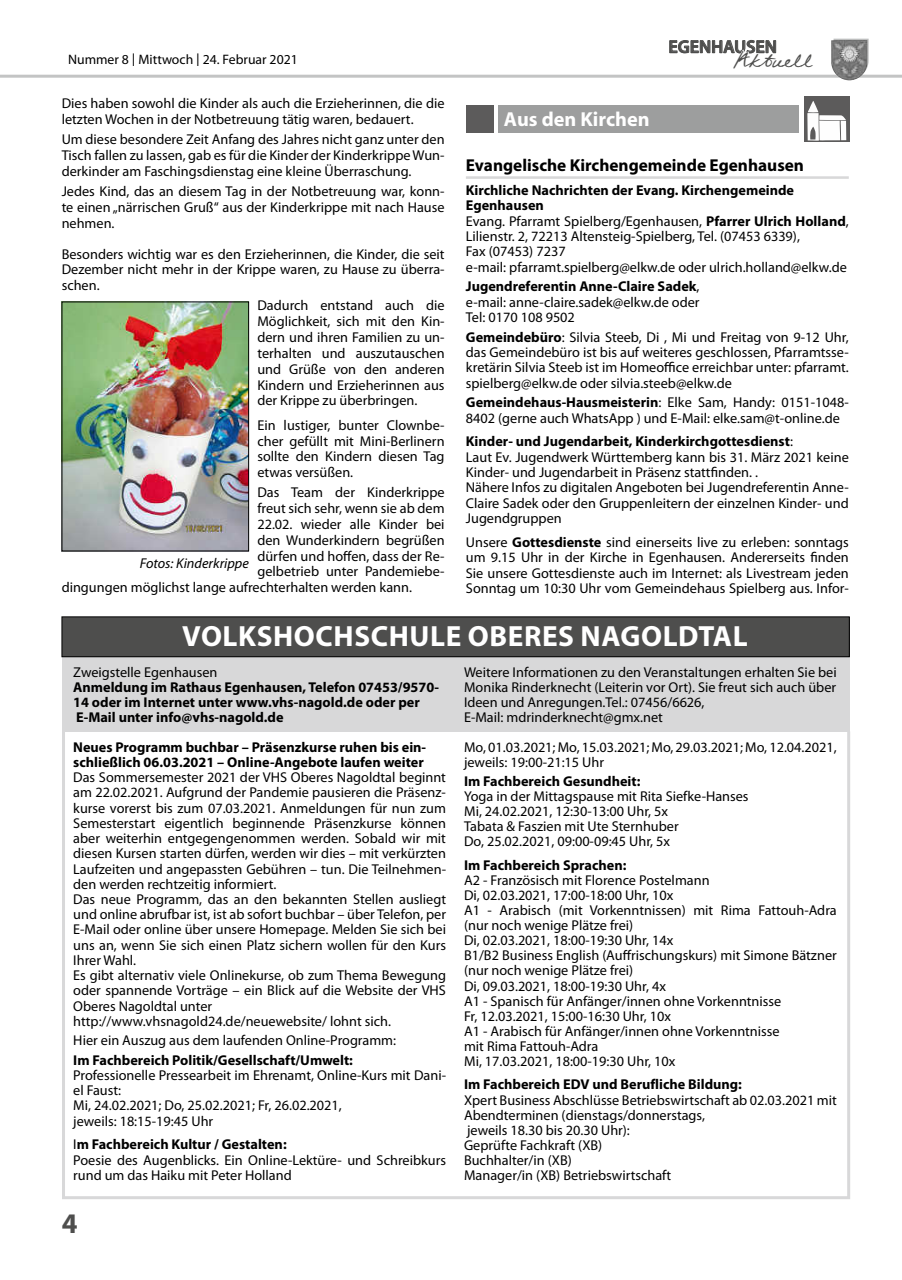
<style>
.page{position:relative;width:902px;height:1280px;background:#fff}
.page>*{position:absolute;margin:0;border:0;box-sizing:border-box;transform-origin:0 0}
.t1{font:700 29.25px "Myriad Pro";letter-spacing:.02em;color:#fff}
.t2{font:700 28.5px "Myriad Pro";color:#4e4e4d}
.t3{font:22.95px "Federico Handwriting";color:#4e4e4d}
.t4{font:700 20.25px "Myriad";color:#fff}
.t5{font:600 18px "Myriad Pro";color:#4e4e4d}
.t6{font:700 17.25px "Myriad Pro";color:#000}
.t7{font:14.25px/15px "Myriad Pro";color:#000}
.t8{font:700 14.25px/15px "Myriad Pro";color:#000}
.t9{font:italic 14.25px "Myriad Pro";color:#000}
.t10{font:13.65px "Myriad Pro";color:#000}
.s1{font-family:"Lucida Sans"}
.s2{font-weight:700}
</style>
<div class="page">
<hr style="left:0;top:75px;width:901px;height:3px;background:#c3c4c4">
<svg style="left:669px;top:40px;width:108px;height:14px"></svg>
<svg style="left:833px;top:39px;width:35px;height:39px"></svg>
<img style="left:831px;top:40px;width:36px;height:40px">
<img style="left:64px;top:304px;width:183px;height:245px">
<hr style="left:466px;top:176px;width:382px;height:3px;background:#d8d8d9">
<div style="left:803px;top:97px;width:46px;height:45px;background:#5c5b5b"></div>
<svg style="left:807px;top:101px;width:39px;height:40px"></svg>
<div style="left:498px;top:105px;width:301px;height:28px;background:#9d9e9e"></div>
<div style="left:466px;top:106px;width:27px;height:27px;background:#5c5b5b"></div>
<div style="left:62px;top:730px;width:788px;height:469px;border:3px solid #d8d8d9"></div>
<div style="left:62px;top:617px;width:787px;height:114px;background:#d8d8d9"></div>
<div style="left:62px;top:617px;width:787px;height:40px;background:#4e4e4d"></div>
<div style="left:62px;top:617px;width:787px;height:40px;border:1px solid #000"></div>
<p class="t10" style="left:68px;top:51px;width:231px">Nummer 8 <span class="s1">|</span> Mittwoch <span class="s1">|</span> 24. Februar 2021</p>
<p class="t7" style="left:62px;top:96px;width:384px;line-height:15.9px">Dies haben sowohl die Kinder als auch die Erzieherinnen, die die letzten Wochen in der Notbetreuung tätig waren, bedauert.</p>
<p class="t7" style="left:62px;top:131px;width:384px;line-height:15.9px;text-align:justify">Um diese besondere Zeit Anfang des Jahres nicht ganz unter den Tisch fallen zu lassen, gab es für die Kinder der Kinderkrippe Wun&shy;derkinder am Faschingsdienstag eine kleine Überraschung.</p>
<p class="t7" style="left:62px;top:183px;width:384px;line-height:15.9px;text-align:justify">Jedes Kind, das an diesem Tag in der Notbetreuung war, konn&shy;te einen „närrischen Gruß“ aus der Kinderkrippe mit nach Hause nehmen.</p>
<p class="t7" style="left:62px;top:246px;width:384px;line-height:15.9px;text-align:justify">Besonders wichtig war es den Erzieherinnen, die Kinder, die seit Dezember nicht mehr in der Krippe waren, zu Hause zu überra&shy;schen.</p>
<p class="t7" style="left:257px;top:297px;width:189px;line-height:15.9px;text-align:justify">Dadurch entstand auch die Möglichkeit, sich mit den Kin&shy;dern und ihren Familien zu un&shy;terhalten und auszutauschen und Grüße von den anderen Kindern und Erzieherinnen aus der Krippe zu überbringen.</p>
<p class="t7" style="left:257px;top:417px;width:189px;line-height:15.9px;text-align:justify">Ein lustiger, bunter Clownbe&shy;cher gefüllt mit Mini-Berlinern sollte den Kindern diesen Tag etwas versüßen.</p>
<p class="t7" style="left:257px;top:485px;width:189px">Das Team der Kinderkrippe</p>
<p class="t7" style="left:257px;top:501px;width:189px">freut sich sehr, wenn sie ab dem</p>
<p class="t7" style="left:257px;top:516px;width:189px">22.02. wieder alle Kinder bei</p>
<p class="t7" style="left:257px;top:532px;width:189px">den Wunderkindern begrüßen</p>
<p class="t7" style="left:257px;top:548px;width:189px">dürfen und hoffen, dass der Re-</p>
<p class="t7" style="left:257px;top:564px;width:189px">gelbetrieb unter Pandemiebe-</p>
<p class="t7" style="left:62px;top:580px;width:352px">dingungen möglichst lange aufrechterhalten werden kann.</p>
<p class="t9" style="left:140px;top:555px;width:111px">Fotos: Kinderkrippe</p>
<p class="t5" style="left:668px;top:35px;width:110px">EGENHAUSEN</p>
<h3 class="t3" style="left:733px;top:46px;width:80px">Aktuell</h3>
<h3 class="t4" style="left:503px;top:109px;width:147px">Aus den Kirchen</h3>
<p class="t6" style="left:466px;top:154px;width:339px">Evangelische Kirchengemeinde Egenhausen</p>
<p class="t7" style="left:466px;top:182px;width:384px"><span class="s2">Kirchliche Nachrichten der Evang. Kirchengemeinde Egenhausen<br></span>Evang. Pfarramt Spielberg/Egenhausen, <span class="s2">Pfarrer Ulrich Holland</span>, Lilienstr. 2, 72213 Altensteig-Spielberg, Tel. (07453 6339),<br>Fax (07453) 7237<br>e-mail: pfarramt.spielberg@elkw.de oder ulrich.holland@elkw.de</p>
<p class="t7" style="left:466px;top:279px;width:235px;text-align:justify"><span class="s2">Jugendreferentin Anne-Claire Sadek</span>, e-mail: anne-claire.sadek@elkw.de oder Tel: 0170 108 9502</p>
<p class="t7" style="left:466px;top:329px;width:384px;text-align:justify"><span class="s2">Gemeindebüro</span>: Silvia Steeb, Di , Mi und Freitag von 9-12 Uhr, das Gemeindebüro ist bis auf weiteres geschlossen, Pfarramtsse&shy;kretärin Silvia Steeb ist im Homeoffice erreichbar unter: pfarramt. spielberg@elkw.de oder silvia.steeb@elkw.de</p>
<p class="t7" style="left:466px;top:394px;width:384px"><span class="s2">Gemeindehaus-Hausmeisterin</span>: Elke Sam, Handy: 0151-1048-<br>8402 (gerne auch WhatsApp ) und E-Mail: elke.sam@t-online.de</p>
<p class="t7" style="left:466px;top:434px;width:384px"><span class="s2">Kinder- und Jugendarbeit, Kinderkirchgottesdienst</span>:<br>Laut Ev. Jugendwerk Württemberg kann bis 31. März 2021 keine Kinder- und Jugendarbeit in Präsenz stattfinden. .<br>Nähere Infos zu digitalen Angeboten bei Jugendreferentin Anne-Claire Sadek oder den Gruppenleitern der einzelnen Kinder- und Jugendgruppen</p>
<p class="t7" style="left:466px;top:534px;width:384px;text-align:justify">Unsere <span class="s2">Gottesdienste</span> sind einerseits live zu erleben: sonntags um 9.15 Uhr in der Kirche in Egenhausen. Andererseits finden Sie unsere Gottesdienste auch im Internet: als Livestream jeden Sonntag um 10:30 Uhr vom Gemeindehaus Spielberg aus. Infor-</p>
<h1 class="t1" style="left:182px;top:617px;width:567px">VOLKSHOCHSCHULE OBERES NAGOLDTAL</h1>
<p class="t7" style="left:73px;top:665px;width:146px">Zweigstelle Egenhausen</p>
<p class="t8" style="left:73px;top:680px;width:367px">Anmeldung im Rathaus Egenhausen, Telefon 07453/9570-<br>14 oder im Internet unter www.vhs-nagold.de oder per<br>E-Mail unter info@vhs-nagold.de</p>
<p class="t7" style="left:464px;top:665px;width:374px">Weitere Informationen zu den Veranstaltungen erhalten Sie bei Monika Rinderknecht (Leiterin vor Ort). Sie freut sich auch über Ideen und Anregungen.Tel.: 07456/6626,<br>E-Mail: mdrinderknecht@gmx.net</p>
<p class="t8" style="left:73px;top:739px;width:354px">Neues Programm buchbar – Präsenzkurse ruhen bis ein&shy;schließlich 06.03.2021 – Online-Angebote laufen weiter</p>
<p class="t7" style="left:73px;top:770px;width:374px">Das Sommersemester 2021 der VHS Oberes Nagoldtal beginnt am 22.02.2021. Aufgrund der Pandemie pausieren die Präsenz&shy;kurse vorerst bis zum 07.03.2021. Anmeldungen für nun zum Semesterstart eigentlich beginnende Präsenzkurse können aber weiterhin entgegengenommen werden. Sobald wir mit diesen Kursen starten dürfen, werden wir dies – mit verkürzten Laufzeiten und angepassten Gebühren – tun. Die Teilnehmen&shy;den werden rechtzeitig informiert.<br>Das neue Programm, das an den bekannten Stellen ausliegt und online abrufbar ist, ist ab sofort buchbar – über Telefon, per E-Mail oder online über unsere Homepage. Melden Sie sich bei uns an, wenn Sie sich einen Platz sichern wollen für den Kurs Ihrer Wahl.<br>Es gibt alternativ viele Onlinekurse, ob zum Thema Bewegung oder spannende Vorträge – ein Blick auf die Website der VHS Oberes Nagoldtal unter http://www.vhsnagold24.de/neuewebsite/ lohnt sich.</p>
<p class="t7" style="left:73px;top:1033px;width:324px">Hier ein Auszug aus dem laufenden Online-Programm:</p>
<p class="t8" style="left:73px;top:1052px;width:281px">Im Fachbereich Politik/Gesellschaft/Umwelt:</p>
<p class="t7" style="left:73px;top:1067px;width:374px">Professionelle Pressearbeit im Ehrenamt, Online-Kurs mit Dani&shy;el Faust:<br>Mi, 24.02.2021; Do, 25.02.2021; Fr, 26.02.2021,<br>jeweils: 18:15-19:45 Uhr</p>
<p class="t7" style="left:73px;top:1137px;width:374px">I<span class="s2">m Fachbereich Kultur / Gestalten:<br></span>Poesie des Augenblicks. Ein Online-Lektüre- und Schreibkurs rund um das Haiku mit Peter Holland</p>
<h2 class="t2" style="left:62px;top:1205px;width:17px">4</h2>
<p class="t7" style="left:464px;top:739px;width:374px">Mo, 01.03.2021; Mo, 15.03.2021; Mo, 29.03.2021; Mo, 12.04.2021, jeweils: 19:00-21:15 Uhr</p>
<p class="t8" style="left:464px;top:773px;width:178px">Im Fachbereich Gesundheit:</p>
<p class="t7" style="left:464px;top:789px;width:286px">Yoga in der Mittagspause mit Rita Siefke-Hanses Mi, 24.02.2021, 12:30-13:00 Uhr, 5x<br>Tabata &amp; Faszien mit Ute Sternhuber<br>Do, 25.02.2021, 09:00-09:45 Uhr, 5x</p>
<p class="t8" style="left:464px;top:857px;width:164px">Im Fachbereich Sprachen:</p>
<p class="t7" style="left:464px;top:872px;width:374px">A2 - Französisch mit Florence Postelmann<br>Di, 02.03.2021, 17:00-18:00 Uhr, 10x<br>A1 - Arabisch (mit Vorkenntnissen) mit Rima Fattouh-Adra (nur noch wenige Plätze frei)<br>Di, 02.03.2021, 18:00-19:30 Uhr, 14x<br>B1/B2 Business English (Auffrischungskurs) mit Simone Bätzner (nur noch wenige Plätze frei)<br>Di, 09.03.2021, 18:00-19:30 Uhr, 4x<br>A1 - Spanisch für Anfänger/innen ohne Vorkenntnisse<br>Fr, 12.03.2021, 15:00-16:30 Uhr, 10x<br>A1 - Arabisch für Anfänger/innen ohne Vorkenntnisse<br>mit Rima Fattouh-Adra<br>Mi, 17.03.2021, 18:00-19:30 Uhr, 10x</p>
<p class="t8" style="left:464px;top:1077px;width:279px">Im Fachbereich EDV und Berufliche Bildung:</p>
<p class="t7" style="left:464px;top:1092px;width:374px">Xpert Business Abschlüsse Betriebswirtschaft ab 02.03.2021 mit Abendterminen (dienstags/donnerstags,<br>jeweils 18.30 bis 20.30 Uhr):<br>Geprüfte Fachkraft (XB)<br>Buchhalter/in (XB)<br>Manager/in (XB) Betriebswirtschaft</p>
</div>
